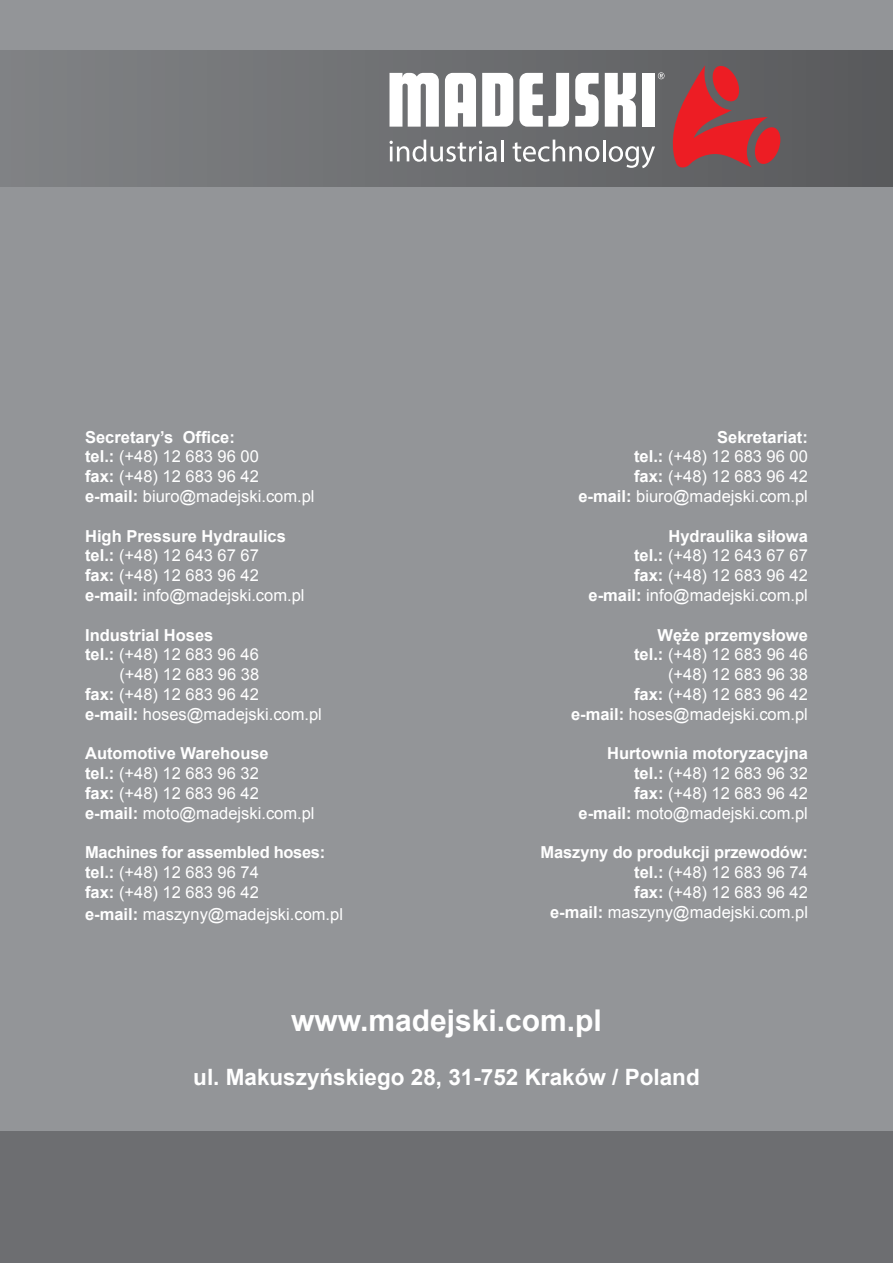
<style>
.page{position:relative;width:893px;height:1263px;background:#939598}
.page>*{position:absolute;margin:0;border:0;box-sizing:border-box;transform-origin:0 0}
.t1{font:700 30px "Arial";color:#fff}
.t2{font:700 22.5px "Arial";color:#fff}
.t3{font:16.5px/19.8px "Arial";color:#fff;text-align:right}
.t4{font:700 16.5px/19.8px "Arial";letter-spacing:-.02em;color:#fff}
.t5{font:700 16.5px "Arial";color:#fff}
.s1{font-weight:700}
.s2{font-weight:400}
</style>
<div class="page">
<div style="left:0;top:1131px;width:893px;height:132px;background:#6d6e71"></div>
<div style="left:0;top:51px;width:893px;height:135px;background:linear-gradient(to right,#818385,#595a5c)"></div>
<svg style="left:389px;top:73px;width:50px;height:54px;background:#e2e2e3"></svg>
<svg style="left:445px;top:73px;width:31px;height:54px;background:#ededee"></svg>
<svg style="left:482px;top:73px;width:31px;height:54px;background:#ececec"></svg>
<svg style="left:519px;top:73px;width:50px;height:54px;background:#cbcbcc"></svg>
<svg style="left:575px;top:73px;width:24px;height:54px"></svg>
<svg style="left:389px;top:140px;width:108px;height:22px;background:#969799"></svg>
<hr style="left:501px;top:140px;width:2px;height:21px;background:#fff">
<svg style="left:513px;top:140px;width:86px;height:22px;background:#919294"></svg>
<hr style="left:603px;top:140px;width:2px;height:21px;background:#fff">
<svg style="left:605px;top:64px;width:175px;height:104px;background:#a16366"></svg>
<p class="t3" style="left:85px;top:427px;width:231px;text-align:left"><span class="s1">Secretary’s Office:<br>tel.:</span> (+48) 12 683 96 00<br><span class="s1">fax:</span> (+48) 12 683 96 42 <span class="s1">e-mail:</span> biuro@madejski.com.pl</p>
<p class="t3" style="left:85px;top:526px;width:221px;text-align:left"><span class="s1">High Pressure Hydraulics tel.:</span> (+48) 12 643 67 67<br><span class="s1">fax:</span> (+48) 12 683 96 42 <span class="s1">e-mail:</span> info@madejski.com.pl</p>
<p class="t5" style="left:85px;top:624px;width:130px">Industrial Hoses</p>
<p class="t3" style="left:85px;top:645px;width:175px"><span class="s1">tel.:</span> (+48) 12 683 96 46</p>
<p class="t3" style="left:119px;top:665px;width:141px">(+48) 12 683 96 38</p>
<p class="t3" style="left:85px;top:684px;width:175px"><span class="s1">fax:</span> (+48) 12 683 96 42</p>
<p class="t3" style="left:85px;top:704px;width:238px"><span class="s1">e-mail:</span> hoses@madejski.com.pl</p>
<p class="t3" style="left:85px;top:744px;width:231px;text-align:left"><span class="s1">Automotive Warehouse<br>tel.:</span> (+48) 12 683 96 32<br><span class="s1">fax:</span> (+48) 12 683 96 42 <span class="s1">e-mail:</span> moto@madejski.com.pl</p>
<p class="t4" style="left:85px;top:843px;width:242px">Machines for assembled hoses: tel.: <span class="s2">(+48) 12 683 96 74<br></span>fax: <span class="s2">(+48) 12 683 96 42</span></p>
<p class="t3" style="left:85px;top:904px;width:259px"><span class="s1">e-mail:</span> maszyny@madejski.com.pl</p>
<p class="t3" style="left:578px;top:427px;width:231px"><span class="s1">Sekretariat:<br>tel.:</span> (+48) 12 683 96 00<br><span class="s1">fax:</span> (+48) 12 683 96 42 <span class="s1">e-mail:</span> biuro@madejski.com.pl</p>
<p class="t3" style="left:588px;top:526px;width:221px"><span class="s1">Hydraulika siłowa<br>tel.:</span> (+48) 12 643 67 67<br><span class="s1">fax:</span> (+48) 12 683 96 42 <span class="s1">e-mail:</span> info@madejski.com.pl</p>
<p class="t3" style="left:571px;top:625px;width:238px"><span class="s1">Węże przemysłowe<br>tel.:</span> (+48) 12 683 96 46<br>(+48) 12 683 96 38<br><span class="s1">fax:</span> (+48) 12 683 96 42<br><span class="s1">e-mail:</span> hoses@madejski.com.pl</p>
<p class="t3" style="left:578px;top:744px;width:231px"><span class="s1">Hurtownia motoryzacyjna tel.:</span> (+48) 12 683 96 32<br><span class="s1">fax:</span> (+48) 12 683 96 42 <span class="s1">e-mail:</span> moto@madejski.com.pl</p>
<p class="t3" style="left:541px;top:843px;width:269px"><span class="s1">Maszyny do produkcji przewodów: tel.:</span> (+48) 12 683 96 74<br><span class="s1">fax:</span> (+48) 12 683 96 42<br><span class="s1">e-mail:</span> maszyny@madejski.com.pl</p>
<h1 class="t1" style="left:291px;top:1000px;width:312px">www.madejski.com.pl</h1>
<h2 class="t2" style="left:193px;top:1062px;width:508px">ul. Makuszyńskiego 28, 31-752 Kraków / Poland</h2>
</div>
